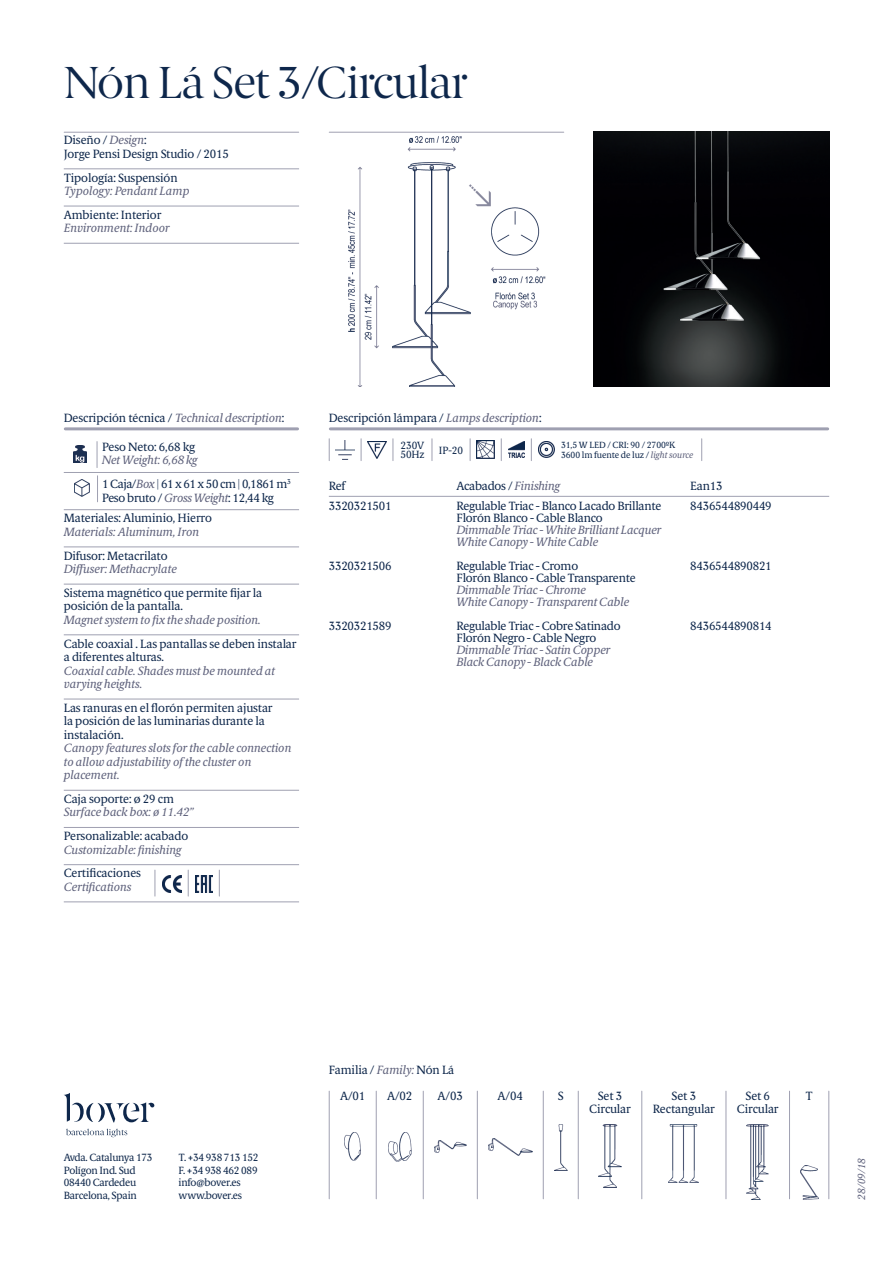
<style>
.page{position:relative;width:893px;height:1263px;background:#fff}
.page>*{position:absolute;margin:0;border:0;box-sizing:border-box;transform-origin:0 0}
.t1{font:45px "Berlingske Serif";letter-spacing:-.025em;color:#0e274b}
.t2{font:12px/13.5px "Berlingske Serif Tx";letter-spacing:-.01em;color:#0e274b}
.t3{font:italic 12px/13.5px "Berlingske Serif Tx";letter-spacing:-.01em;color:#5f627c}
.t4{font:12px/23.7px "Berlingske Serif Tx";letter-spacing:-.035em;color:#0e274b}
.t5{font:10.5px/12.8px "Berlingske Serif Tx";letter-spacing:-.025em;color:#0e274b}
.t6{font:italic 10.5px "Berlingske Serif Tx";color:#5f627c}
.t7{font:9px/10.8px "Berlingske Serif Tx";letter-spacing:-.01em;color:#0e274b}
.s1{font-style:italic;color:#5f627c}
</style>
<div class="page">
<hr style="left:64px;top:168px;width:235px;height:1px;background:#9fa0b1">
<hr style="left:64px;top:206px;width:235px;height:1px;background:#9fa0b1">
<hr style="left:64px;top:243px;width:235px;height:1px;background:#9fa0b1">
<hr style="left:64px;top:132px;width:235px;height:1px;background:#9fa0b1">
<hr style="left:329px;top:132px;width:235px;height:1px;background:#9fa0b1">
<img style="left:348px;top:136px;width:198px;height:251px">
<hr style="left:64px;top:472px;width:235px;height:1px;background:#9fa0b1">
<hr style="left:64px;top:509px;width:235px;height:1px;background:#9fa0b1">
<hr style="left:64px;top:546px;width:235px;height:1px;background:#9fa0b1">
<hr style="left:64px;top:584px;width:235px;height:1px;background:#9fa0b1">
<hr style="left:64px;top:634px;width:235px;height:1px;background:#9fa0b1">
<hr style="left:64px;top:699px;width:235px;height:1px;background:#9fa0b1">
<hr style="left:64px;top:790px;width:235px;height:1px;background:#9fa0b1">
<hr style="left:64px;top:827px;width:235px;height:1px;background:#9fa0b1">
<hr style="left:64px;top:864px;width:235px;height:1px;background:#9fa0b1">
<hr style="left:64px;top:901px;width:235px;height:1px;background:#9fa0b1">
<img style="left:74px;top:446px;width:13px;height:17px">
<svg style="left:97px;top:442px;width:1px;height:26px"></svg>
<img style="left:74px;top:480px;width:15px;height:17px">
<svg style="left:97px;top:476px;width:1px;height:26px"></svg>
<svg style="left:155px;top:870px;width:1px;height:26px"></svg>
<img style="left:162px;top:875px;width:19px;height:17px">
<svg style="left:188px;top:870px;width:1px;height:26px"></svg>
<img style="left:195px;top:875px;width:17px;height:17px">
<svg style="left:219px;top:870px;width:1px;height:26px"></svg>
<hr style="left:330px;top:427px;width:498px;height:3px;background:#9fa0b1">
<img style="left:477px;top:441px;width:17px;height:17px">
<svg style="left:470px;top:439px;width:1px;height:22px"></svg>
<svg style="left:432px;top:439px;width:1px;height:22px"></svg>
<svg style="left:393px;top:439px;width:1px;height:22px"></svg>
<svg style="left:329px;top:439px;width:1px;height:22px"></svg>
<svg style="left:361px;top:439px;width:1px;height:22px"></svg>
<img style="left:368px;top:441px;width:18px;height:17px">
<img style="left:336px;top:440px;width:18px;height:19px">
<svg style="left:501px;top:439px;width:1px;height:22px"></svg>
<svg style="left:701px;top:439px;width:1px;height:22px"></svg>
<img style="left:538px;top:441px;width:17px;height:17px">
<svg style="left:531px;top:439px;width:1px;height:22px"></svg>
<hr style="left:65px;top:427px;width:233px;height:3px;background:#9fa0b1">
<img style="left:508px;top:441px;width:17px;height:16px">
<hr style="left:329px;top:1091px;width:1px;height:108px;background:#9fa0b1">
<hr style="left:376px;top:1091px;width:1px;height:108px;background:#9fa0b1">
<hr style="left:423px;top:1091px;width:1px;height:108px;background:#9fa0b1">
<hr style="left:477px;top:1091px;width:1px;height:108px;background:#9fa0b1">
<hr style="left:543px;top:1091px;width:1px;height:108px;background:#9fa0b1">
<hr style="left:641px;top:1091px;width:1px;height:108px;background:#9fa0b1">
<hr style="left:789px;top:1091px;width:1px;height:108px;background:#9fa0b1">
<hr style="left:726px;top:1091px;width:1px;height:108px;background:#9fa0b1">
<hr style="left:578px;top:1091px;width:1px;height:108px;background:#9fa0b1">
<hr style="left:828px;top:1091px;width:1px;height:108px;background:#9fa0b1">
<img style="left:345px;top:1132px;width:15px;height:29px">
<img style="left:434px;top:1140px;width:32px;height:13px">
<img style="left:388px;top:1132px;width:23px;height:29px">
<img style="left:488px;top:1138px;width:44px;height:17px">
<img style="left:599px;top:1124px;width:22px;height:63px">
<img style="left:747px;top:1124px;width:22px;height:75px">
<img style="left:669px;top:1124px;width:30px;height:58px">
<img style="left:554px;top:1124px;width:13px;height:47px">
<img style="left:800px;top:1166px;width:18px;height:33px">
<img style="left:594px;top:132px;width:235px;height:255px">
<svg style="left:66px;top:1129px;width:61px;height:8px"></svg>
<svg style="left:64px;top:1093px;width:90px;height:29px"></svg>
<hr style="left:329px;top:496px;width:500px;height:1px;background:#9fa0b1">
<h1 class="t1" style="left:64px;top:53px;width:405px">Nón Lá Set 3/Circular</h1>
<p class="t2" style="left:64px;top:133px;width:167px">Diseño / <span class="s1">Design</span>:<br>Jorge Pensi Design Studio / 2015</p>
<p class="t2" style="left:64px;top:171px;width:115px">Tipología: Suspensión</p>
<p class="t3" style="left:64px;top:184px;width:127px">Typology: Pendant Lamp</p>
<p class="t2" style="left:64px;top:208px;width:99px">Ambiente: Interior</p>
<p class="t3" style="left:64px;top:221px;width:108px">Environment: Indoor</p>
<p class="t2" style="left:64px;top:411px;width:222px">Descripción técnica / <span class="s1">Technical description</span>:</p>
<p class="t2" style="left:102px;top:440px;width:94px">Peso Neto: 6,68 kg</p>
<p class="t4" style="left:102px;top:448px;width:190px"><span class="s1">Net Weight: 6,68 kg<br></span>1 Caja/<span class="s1">Box</span> | 61 x 61 x 50 cm | 0,1861 m<sup>3</sup></p>
<p class="t2" style="left:64px;top:487px;width:212px;line-height:20.7px;text-indent:38px">Peso bruto / <span class="s1">Gross Weight</span>: 12,44 kg<br>Materiales: Aluminio, Hierro</p>
<p class="t3" style="left:64px;top:525px;width:137px">Materials: Aluminum, Iron</p>
<p class="t2" style="left:64px;top:549px;width:105px">Difusor: Metacrilato</p>
<p class="t3" style="left:64px;top:562px;width:115px">Diffuser: Methacrylate</p>
<p class="t2" style="left:64px;top:586px;width:200px">Sistema magnético que permite fijar la posición de la pantalla.</p>
<p class="t3" style="left:64px;top:613px;width:199px">Magnet system to fix the shade position.</p>
<p class="t2" style="left:64px;top:636px;width:234px">Cable coaxial . Las pantallas se deben instalar a diferentes alturas.</p>
<p class="t3" style="left:64px;top:664px;width:213px">Coaxial cable. Shades must be mounted at varying heights.</p>
<p class="t2" style="left:64px;top:701px;width:210px">Las ranuras en el florón permiten ajustar la posición de las luminarias durante la instalación.</p>
<p class="t3" style="left:64px;top:741px;width:229px">Canopy features slots for the cable connection to allow adjustability of the cluster on placement.</p>
<p class="t2" style="left:64px;top:792px;width:112px">Caja soporte: ø 29 cm</p>
<p class="t3" style="left:64px;top:805px;width:132px">Surface back box: ø 11.42”</p>
<p class="t2" style="left:64px;top:829px;width:126px">Personalizable: acabado</p>
<p class="t3" style="left:64px;top:843px;width:119px">Customizable: finishing</p>
<p class="t2" style="left:64px;top:866px;width:79px">Certificaciones</p>
<p class="t3" style="left:64px;top:880px;width:69px">Certifications</p>
<p class="t2" style="left:329px;top:411px;width:214px">Descripción lámpara / <span class="s1">Lamps description</span>:</p>
<p class="t5" style="left:439px;top:444px;width:26px">IP-20</p>
<p class="t5" style="left:400px;top:441px;width:26px;line-height:9px">230V<br>50Hz</p>
<p class="t7" style="left:561px;top:439px;width:134px">31,5 W LED / CRI: 90 / 2700ºK<br>3600 lm fuente de luz / <span class="s1">light source</span></p>
<p class="t2" style="left:329px;top:479px;width:18px">Ref</p>
<p class="t2" style="left:456px;top:479px;width:105px">Acabados / <span class="s1">Finishing</span></p>
<p class="t2" style="left:690px;top:479px;width:34px">Ean13</p>
<p class="t2" style="left:329px;top:499px;width:64px">3320321501</p>
<p class="t2" style="left:456px;top:499px;width:207px">Regulable Triac - Blanco Lacado Brillante</p>
<p class="t2" style="left:690px;top:499px;width:83px">8436544890449</p>
<p class="t2" style="left:456px;top:511px;width:148px">Florón Blanco - Cable Blanco</p>
<p class="t3" style="left:456px;top:524px;width:207px;line-height:12px">Dimmable Triac - White Brilliant Lacquer<br>White Canopy - White Cable</p>
<p class="t2" style="left:329px;top:559px;width:64px">3320321506</p>
<p class="t2" style="left:456px;top:559px;width:123px">Regulable Triac - Cromo</p>
<p class="t2" style="left:690px;top:559px;width:83px">8436544890821</p>
<p class="t2" style="left:456px;top:571px;width:181px">Florón Blanco - Cable Transparente</p>
<p class="t3" style="left:456px;top:584px;width:174px;line-height:12px">Dimmable Triac - Chrome<br>White Canopy - Transparent Cable</p>
<p class="t2" style="left:329px;top:619px;width:64px">3320321589</p>
<p class="t2" style="left:456px;top:619px;width:166px">Regulable Triac - Cobre Satinado</p>
<p class="t2" style="left:690px;top:619px;width:83px">8436544890814</p>
<p class="t2" style="left:456px;top:631px;width:141px">Florón Negro - Cable Negro</p>
<p class="t3" style="left:456px;top:644px;width:156px;line-height:12px">Dimmable Triac - Satin Copper<br>Black Canopy - Black Cable</p>
<p class="t2" style="left:340px;top:1057px;width:116px;line-height:25.5px;text-indent:-11px">Familia / <span class="s1">Family:</span> Nón Lá<br>A/01</p>
<p class="t2" style="left:387px;top:1089px;width:27px">A/02</p>
<p class="t2" style="left:438px;top:1089px;width:27px">A/03</p>
<p class="t2" style="left:498px;top:1089px;width:27px">A/04</p>
<p class="t2" style="left:589px;top:1089px;width:43px;text-align:center">Set 3<br>Circular</p>
<p class="t2" style="left:737px;top:1089px;width:43px;text-align:center">Set 6<br>Circular</p>
<p class="t2" style="left:558px;top:1089px;width:7px">S</p>
<p class="t2" style="left:805px;top:1089px;width:9px">T</p>
<p class="t2" style="left:653px;top:1089px;width:64px;text-align:center">Set 3<br>Rectangular</p>
<p class="t5" style="left:64px;top:1151px;width:90px">Avda. Catalunya 173<br>Polígon Ind. Sud<br>08440 Cardedeu<br>Barcelona, Spain</p>
<p class="t5" style="left:179px;top:1151px;width:81px">T. +34 938 713 152<br>F. +34 938 462 089 info@bover.es www.bover.es</p>
<p class="t6" style="left:854px;top:1199px;width:43px;rotate:-90deg">28/09/18</p>
</div>
